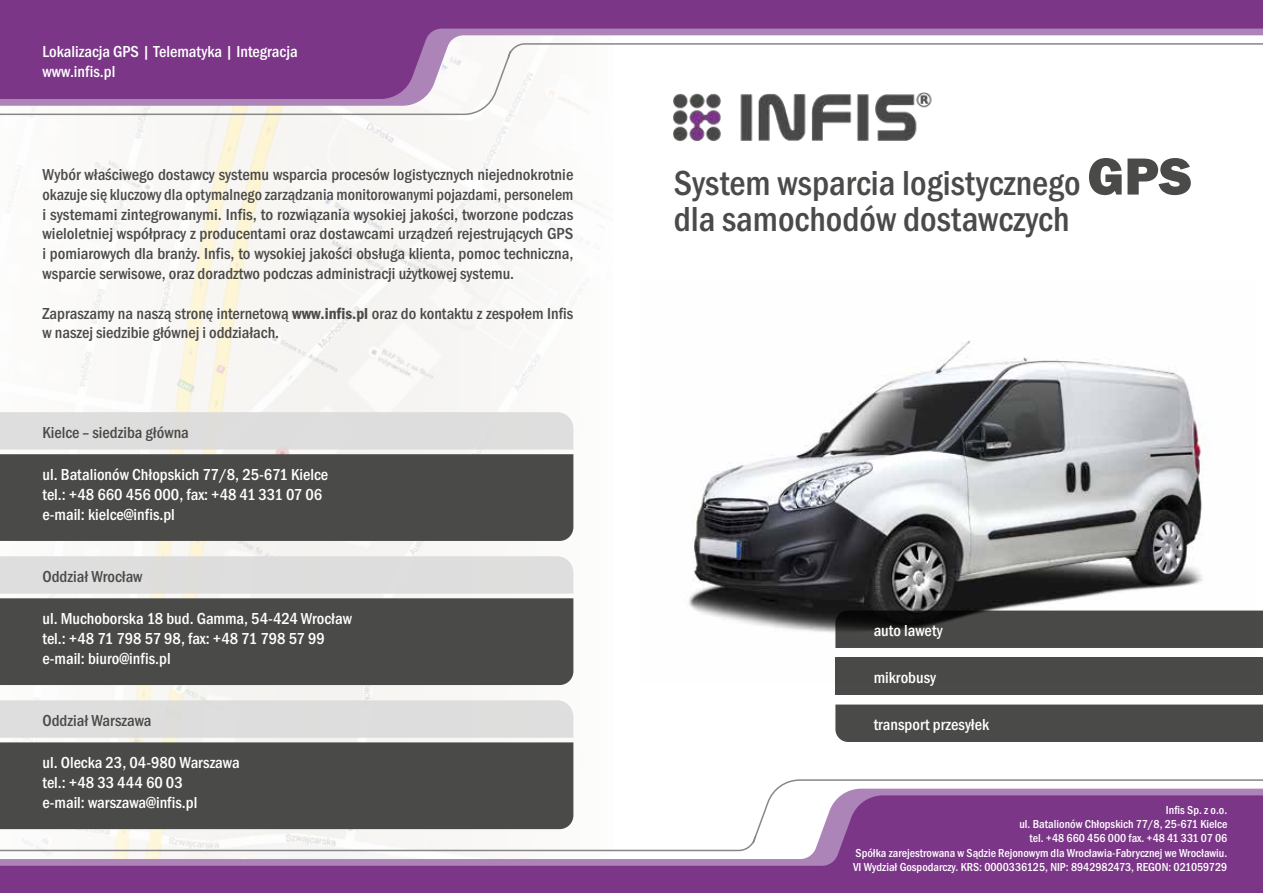
<style>
.page{position:relative;width:1263px;height:893px;background:#fff}
.page>*{position:absolute;margin:0;border:0;box-sizing:border-box;transform-origin:0 0}
.t1{font:500 condensed 36px/36px "Franklin Got Itc TEE";color:#4a4a49}
.t2{font:500 condensed 16.5px/19.8px "Franklin Got Itc TEE";color:#4a4a49;text-align:justify}
.t3{font:500 condensed 16.5px/19.8px "Franklin Got Itc TEE";color:#fff}
.t4{font:500 condensed 12px/14.4px "Franklin Got Itc TEE";color:#fff;text-align:right}
.s1{font-weight:600}
.s2{font-family:"Franklin Got Itc TEE Heav";font-weight:400;font-stretch:normal;font-size:54px}
</style>
<div class="page">
<img style="left:944px;top:340px;width:311px;height:271px">
<img style="left:0;top:116px;width:944px;height:662px">
<svg style="left:573px;top:778px;width:690px;height:11px"></svg>
<svg style="left:573px;top:789px;width:690px;height:6px;fill:#ac84b7"></svg>
<svg style="left:0;top:795px;width:1263px;height:98px;fill:#7c3688"></svg>
<svg style="left:0;top:106px;width:589px;height:10px"></svg>
<svg style="left:0;top:99px;width:578px;height:7px;fill:#ac84b7"></svg>
<svg style="left:0;top:0;width:1263px;height:99px;fill:#7c3688"></svg>
<svg style="left:835px;top:611px;width:428px;height:37px;background:#414140"></svg>
<div style="left:835px;top:657px;width:428px;height:38px;background:#4a4a49"></div>
<div style="left:835px;top:705px;width:428px;height:37px;background:#4a4a49"></div>
<div style="left:0;top:412px;width:573px;height:38px;background:#dededd"></div>
<div style="left:0;top:454px;width:573px;height:87px;background:#4a4a49"></div>
<div style="left:0;top:556px;width:573px;height:38px;background:#dededd"></div>
<div style="left:0;top:598px;width:573px;height:87px;background:#4a4a49"></div>
<div style="left:0;top:700px;width:573px;height:38px;background:#dedddd"></div>
<div style="left:0;top:742px;width:573px;height:87px;background:#4a4a49"></div>
<img style="left:661px;top:79px;width:288px;height:76px">
<p class="t3" style="left:43px;top:42px;width:257px">Lokalizacja GPS | Telematyka | Integracja www.infis.pl</p>
<p class="t2" style="left:43px;top:165px;width:532px">Wybór właściwego dostawcy systemu wsparcia procesów logistycznych niejednokrotnie okazuje się kluczowy dla optymalnego zarządzania monitorowanymi pojazdami, personelem i systemami zintegrowanymi. Infis, to rozwiązania wysokiej jakości, tworzone podczas wieloletniej współpracy z producentami oraz dostawcami urządzeń rejestrujących GPS i pomiarowych dla branży. Infis, to wysokiej jakości obsługa klienta, pomoc techniczna, wsparcie serwisowe, oraz doradztwo podczas administracji użytkowej systemu.</p>
<p class="t2" style="left:43px;top:303px;width:532px">Zapraszamy na naszą stronę internetową <span class="s1">www.infis.pl</span> oraz do kontaktu z zespołem Infis w naszej siedzibie głównej i oddziałach.</p>
<p class="t2" style="left:42px;top:422px;width:148px">Kielce – siedziba główna</p>
<p class="t3" style="left:42px;top:465px;width:287px">ul. Batalionów Chłopskich 77/8, 25-671 Kielce tel.: +48 660 456 000, fax: +48 41 331 07 06 e-mail: kielce@infis.pl</p>
<p class="t2" style="left:42px;top:566px;width:102px">Oddział Wrocław</p>
<p class="t3" style="left:42px;top:609px;width:311px">ul. Muchoborska 18 bud. Gamma, 54-424 Wrocław tel.: +48 71 798 57 98, fax: +48 71 798 57 99 e-mail: biuro@infis.pl</p>
<p class="t2" style="left:42px;top:710px;width:111px">Oddział Warszawa</p>
<p class="t3" style="left:42px;top:753px;width:199px">ul. Olecka 23, 04-980 Warszawa tel.: +48 33 444 60 03<br>e-mail: warszawa@infis.pl</p>
<h1 class="t1" style="left:674px;top:165px;width:520px">System wsparcia logistycznego <span class="s2">GPS </span>dla samochodów dostawczych</h1>
<p class="t3" style="left:874px;top:621px;width:71px">auto lawety</p>
<p class="t3" style="left:874px;top:668px;width:64px">mikrobusy</p>
<p class="t3" style="left:874px;top:715px;width:117px">transport przesyłek</p>
<p class="t4" style="left:853px;top:802px;width:376px">Infis Sp. z o.o.<br>ul. Batalionów Chłopskich 77/8, 25-671 Kielce<br>tel. +48 660 456 000 fax. +48 41 331 07 06<br>Spółka zarejestrowana w Sądzie Rejonowym dla Wrocławia-Fabrycznej we Wrocławiu.<br>VI Wydział Gospodarczy. KRS: 0000336125, NIP: 8942982473, REGON: 021059729</p>
</div>
